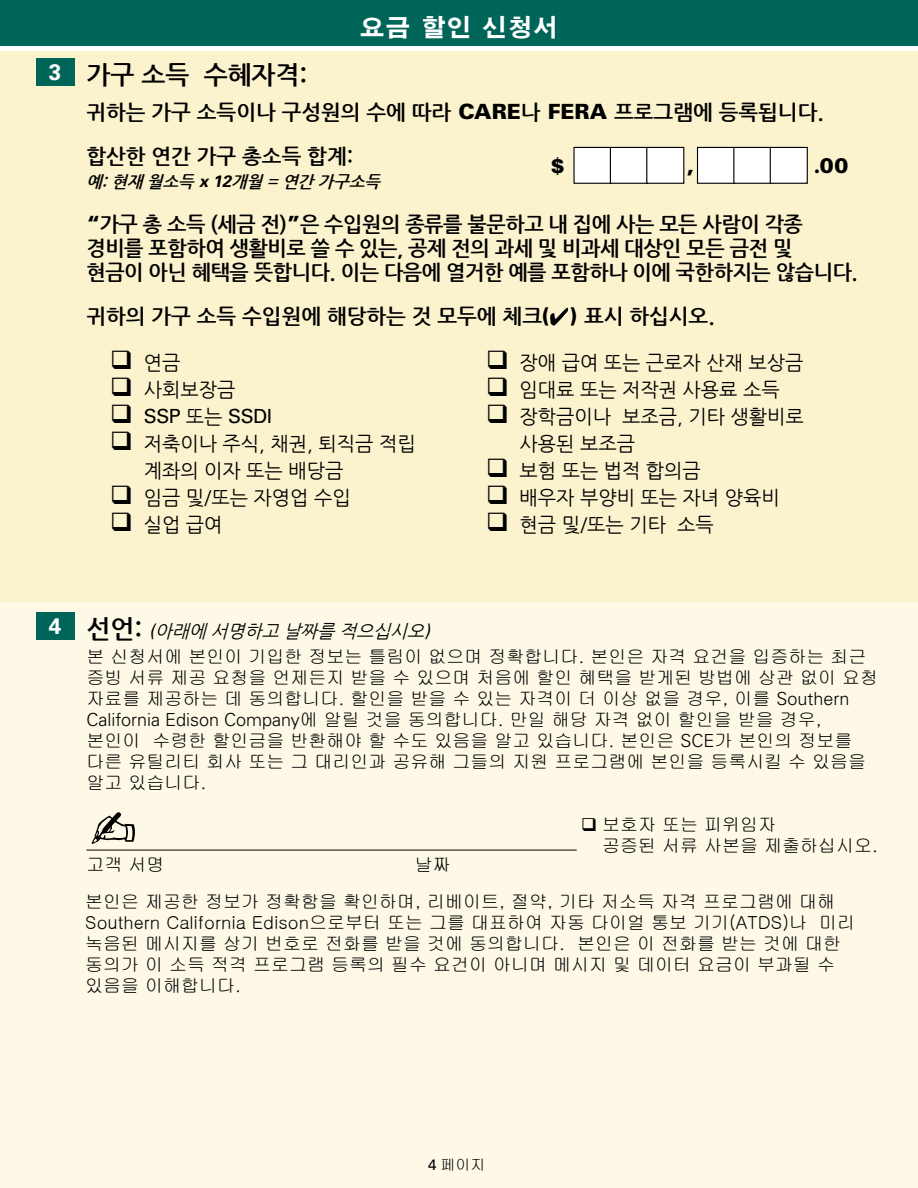
<style>
.page{position:relative;width:918px;height:1188px;background:#fff}
.page>*{position:absolute;margin:0;border:0;box-sizing:border-box;transform-origin:0 0}
.t1{font:700 25.5px "Nanum Gothic";color:#000}
.t2{font:700 25.5px "SM Gothic Std";color:#fff}
.t3{font:700 22.5px "Univers LT Std";color:#fff}
.t4{font:700 21px/24px "Nanum Gothic";letter-spacing:-.02em;color:#000}
.t5{font:700 21px "Nanum Gothic";color:#000}
.t6{font:900 21px "Univers LT Std";color:#000}
.t7{font:19.5px/27px "Nanum Gothic";color:#000}
.t8{font:19.5px "Univers LT Std";letter-spacing:-.02em;color:#000}
.t9{font:18px/21px "Gulim";color:#000}
.t10{font:italic 18px "Nanum Gothic";color:#000}
.t11{font:italic 700 16.5px "Nanum Gothic";color:#000}
.t12{font:15px "Gulim";color:#000}
.s1{font-family:"Univers LT Std";font-weight:900}
.s2{font-family:"Univers LT Std"}
.s3{font-family:"Myriad Pro";font-weight:700}
.s4{font-family:"Nanum Gothic"}
.s5{font-weight:700;font-style:normal;font-size:25.5px}
.s6{font-family:"Univers LT Std";font-weight:300}
</style>
<div class="page">
<div style="left:0;top:0;width:918px;height:45px;background:#006559"></div>
<div style="left:0;top:594px;width:918px;height:594px;background:#fef9e7"></div>
<div style="left:0;top:51px;width:918px;height:551px;background:#fbf3ce"></div>
<div style="left:37px;top:58px;width:38px;height:28px;background:#006559"></div>
<svg style="left:550px;top:308px;width:18px;height:18px"></svg>
<div style="left:574px;top:147px;width:37px;height:36px;background:#fff"></div>
<div style="left:573px;top:147px;width:39px;height:37px;border:1px solid #000"></div>
<div style="left:610px;top:147px;width:37px;height:36px;background:#fff"></div>
<div style="left:610px;top:147px;width:38px;height:37px;border:1px solid #000"></div>
<div style="left:647px;top:147px;width:37px;height:36px;background:#fff"></div>
<div style="left:646px;top:147px;width:38px;height:37px;border:1px solid #000"></div>
<div style="left:698px;top:147px;width:37px;height:36px;background:#fff"></div>
<div style="left:697px;top:147px;width:38px;height:37px;border:1px solid #000"></div>
<div style="left:734px;top:147px;width:37px;height:36px;background:#fff"></div>
<div style="left:733px;top:147px;width:38px;height:37px;border:1px solid #000"></div>
<div style="left:770px;top:147px;width:37px;height:36px;background:#fff"></div>
<div style="left:770px;top:147px;width:38px;height:37px;border:1px solid #000"></div>
<div style="left:37px;top:612px;width:38px;height:28px;background:#006559"></div>
<hr style="left:86px;top:850px;width:491px;height:1px;background:#000">
<svg style="left:92px;top:812px;width:43px;height:32px"></svg>
<h1 class="t2" style="left:360px;top:15px;width:200px">요금 할인 신청서</h1>
<p class="t3" style="left:49px;top:59px;width:14px">3</p>
<p class="t1" style="left:86px;top:63px;width:222px">가구 소득 수혜자격:</p>
<p class="t5" style="left:86px;top:102px;width:739px">귀하는 가구 소득이나 구성원의 수에 따라 <span class="s1">CARE</span>나 <span class="s1">FERA</span> 프로그램에 등록됩니다.</p>
<p class="t5" style="left:86px;top:146px;width:268px">합산한 연간 가구 총소득 합계:</p>
<p class="t11" style="left:86px;top:174px;width:300px">예:현재 월소득 <span class="s2">x 12</span>개월 = 연간 가구소득</p>
<p class="t4" style="left:86px;top:213px;width:773px"><span class="s1">“</span>가구 총 소득 (세금 전)<span class="s1">”</span>은 수입원의 종류를 불문하고 내 집에 사는 모든 사람이 각종 경비를 포함하여 생활비로 쓸 수 있는, 공제 전의 과세 및 비과세 대상인 모든 금전 및<br>현금이 아닌 혜택을 뜻합니다. 이는 다음에 열거한 예를 포함하나 이에 국한하지는 않습니다.</p>
<p class="t5" style="left:86px;top:306px;width:630px">귀하의 가구 소득 수입원에 해당하는 것 모두에 체크<span class="s1">( )</span> 표시 하십시오.</p>
<p class="t6" style="left:551px;top:152px;width:16px">$</p>
<p class="t6" style="left:687px;top:152px;width:8px">,</p>
<p class="t6" style="left:814px;top:153px;width:36px"><span class="s3">.</span>00</p>
<p class="t7" style="left:110px;top:349px;width:72px">❑ 연금</p>
<p class="t7" style="left:110px;top:376px;width:127px">❑ 사회보장금</p>
<p class="t8" style="left:110px;top:404px;width:164px">❑ SSP <span class="s4">또는</span> SSDI</p>
<p class="t7" style="left:144px;top:430px;width:273px;text-indent:-34px">❑ 저축이나 주식, 채권, 퇴직금 적립 계좌의 이자 또는 배당금</p>
<p class="t7" style="left:110px;top:484px;width:242px">❑ 임금 및/또는 자영업 수입</p>
<p class="t7" style="left:110px;top:511px;width:114px">❑ 실업 급여</p>
<p class="t7" style="left:486px;top:349px;width:319px">❑ 장애 급여 또는 근로자 산재 보상금</p>
<p class="t7" style="left:486px;top:376px;width:295px">❑ 임대료 또는 저작권 사용료 소득</p>
<p class="t7" style="left:520px;top:403px;width:286px;text-indent:-34px">❑ 장학금이나 보조금, 기타 생활비로 사용된 보조금</p>
<p class="t7" style="left:486px;top:457px;width:216px">❑ 보험 또는 법적 합의금</p>
<p class="t7" style="left:486px;top:484px;width:295px">❑ 배우자 부양비 또는 자녀 양육비</p>
<p class="t7" style="left:486px;top:511px;width:229px">❑ 현금 및/또는 기타 소득</p>
<p class="t3" style="left:49px;top:613px;width:14px">4</p>
<p class="t10" style="left:86px;top:623px;width:345px"><span class="s5">선 언 :</span> <span class="s2">(</span> 아래에 서명하고 날짜를 적으십시오<span class="s2">)</span></p>
<p class="t9" style="left:86px;top:646px;width:793px">본 신청서에 본인이 기입한 정보는 틀림이 없으며 정확합니다. 본인은 자격 요건을 입증하는 최근 증빙 서류 제공 요청을 언제든지 받을 수 있으며 처음에 할인 혜택을 받게된 방법에 상관 없이 요청 자료를 제공하는 데 동의합니다. 할인을 받을 수 있는 자격이 더 이상 없을 경우, 이를 <span class="s6">Southern California Edison Company</span>에 알릴 것을 동의합니다. 만일 해당 자격 없이 할인을 받을 경우, 본인이 수령한 할인금을 반환해야 할 수도 있음을 알고 있습니다. 본인은 <span class="s6">SCE</span>가 본인의 정보를 다른 유틸리티 회사 또는 그 대리인과 공유해 그들의 지원 프로그램에 본인을 등록시킬 수 있음을 알고 있습니다.</p>
<p class="t9" style="left:86px;top:854px;width:79px">고객 서명</p>
<p class="t9" style="left:415px;top:854px;width:37px">날짜</p>
<p class="t9" style="left:602px;top:814px;width:277px;text-indent:-21px">❑ 보호자 또는 피위임자<br>공증된 서류 사본을 제출하십시오.</p>
<p class="t9" style="left:85px;top:892px;width:771px">본인은 제공한 정보가 정확함을 확인하며, 리베이트, 절약, 기타 저소득 자격 프로그램에 대해 Southern California Edison으로부터 또는 그를 대표하여 자동 다이얼 통보 기기(ATDS)나 미리 녹음된 메시지를 상기 번호로 전화를 받을 것에 동의합니다. 본인은 이 전화를 받는 것에 대한 동의가 이 소득 적격 프로그램 등록의 필수 요건이 아니며 메시지 및 데이터 요금이 부과될 수 있음을 이해합니다.</p>
<p class="t12" style="left:428px;top:1157px;width:59px"><span class="s2">4</span> 페이지</p>
</div>
